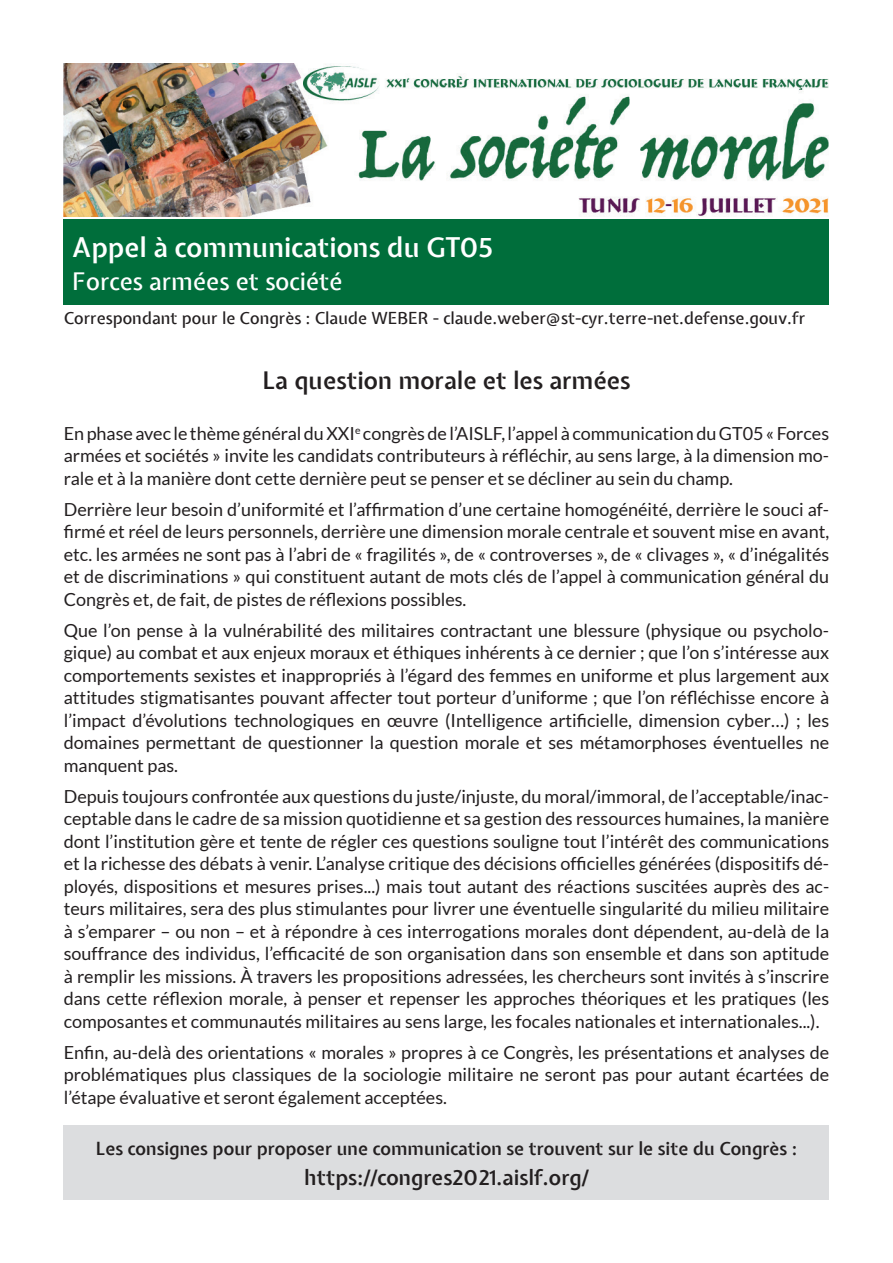
<style>
.page{position:relative;width:893px;height:1263px;background:#fff}
.page>*{position:absolute;margin:0;border:0;box-sizing:border-box;transform-origin:0 0}
.t1{font:600 27px "Expletus Sans";color:#fff}
.t2{font:600 24px "Expletus Sans";color:#231f20}
.t3{font:500 24px "Expletus Sans";color:#fff}
.t4{font:600 21px "Expletus Sans";color:#231f20}
.t5{font:18px/22.5px "Lato";color:#231f20;text-align:justify}
.t6{font:600 18px "Expletus Sans";color:#231f20}
.t7{font:500 16.5px "Expletus Sans";color:#231f20}
</style>
<div class="page">
<img style="left:64px;top:64px;width:765px;height:153px">
<div style="left:64px;top:219px;width:765px;height:85px;background:#006e3b"></div>
<div style="left:64px;top:1125px;width:765px;height:74px;background:#dcdddf"></div>
<h1 class="t1" style="left:72px;top:233px;width:423px">Appel à communications du GT05</h1>
<h2 class="t3" style="left:72px;top:269px;width:272px">Forces armées et société</h2>
<p class="t7" style="left:64px;top:309px;width:743px">Correspondant pour le Congrès : Claude WEBER - claude.weber@st-cyr.terre-net.defense.gouv.fr</p>
<h2 class="t2" style="left:263px;top:368px;width:369px">La question morale et les armées</h2>
<p class="t5" style="left:64px;top:422px;width:767px">En phase avec le thème général du XXI<sup>e</sup> congrès de l’AISLF, l’appel à communication du GT05 « Forces armées et sociétés » invite les candidats contributeurs à réfléchir, au sens large, à la dimension mo&shy;rale et à la manière dont cette dernière peut se penser et se décliner au sein du champ.</p>
<p class="t5" style="left:64px;top:498px;width:767px">Derrière leur besoin d’uniformité et l’affirmation d’une certaine homogénéité, derrière le souci af&shy;firmé et réel de leurs personnels, derrière une dimension morale centrale et souvent mise en avant, etc. les armées ne sont pas à l’abri de « fragilités », de « controverses », de « clivages », « d’inégalités et de discriminations » qui constituent autant de mots clés de l’appel à communication général du Congrès et, de fait, de pistes de réflexions possibles.</p>
<p class="t5" style="left:64px;top:619px;width:767px">Que l’on pense à la vulnérabilité des militaires contractant une blessure (physique ou psycholo&shy;gique) au combat et aux enjeux moraux et éthiques inhérents à ce dernier ; que l’on s’intéresse aux comportements sexistes et inappropriés à l’égard des femmes en uniforme et plus largement aux attitudes stigmatisantes pouvant affecter tout porteur d’uniforme ; que l’on réfléchisse encore à l’impact d’évolutions technologiques en œuvre (Intelligence artificielle, dimension cyber…) ; les domaines permettant de questionner la question morale et ses métamorphoses éventuelles ne manquent pas.</p>
<p class="t5" style="left:64px;top:785px;width:767px">Depuis toujours confrontée aux questions du juste/injuste, du moral/immoral, de l’acceptable/inac&shy;ceptable dans le cadre de sa mission quotidienne et sa gestion des ressources humaines, la manière dont l’institution gère et tente de régler ces questions souligne tout l’intérêt des communications et la richesse des débats à venir. L’analyse critique des décisions officielles générées (dispositifs dé&shy;ployés, dispositions et mesures prises...) mais tout autant des réactions suscitées auprès des ac&shy;teurs militaires, sera des plus stimulantes pour livrer une éventuelle singularité du milieu militaire à s’emparer – ou non – et à répondre à ces interrogations morales dont dépendent, au-delà de la souffrance des individus, l’efficacité de son organisation dans son ensemble et dans son aptitude à remplir les missions. À travers les propositions adressées, les chercheurs sont invités à s’inscrire dans cette réflexion morale, à penser et repenser les approches théoriques et les pratiques (les composantes et communautés militaires au sens large, les focales nationales et internationales...).</p>
<p class="t5" style="left:64px;top:1041px;width:767px">Enfin, au-delà des orientations « morales » propres à ce Congrès, les présentations et analyses de problématiques plus classiques de la sociologie militaire ne seront pas pour autant écartées de l’étape évaluative et seront également acceptées.</p>
<p class="t6" style="left:96px;top:1139px;width:703px">Les consignes pour proposer une communication se trouvent sur le site du Congrès :</p>
<p class="t4" style="left:304px;top:1166px;width:286px">https://congres2021.aislf.org/</p>
</div>
